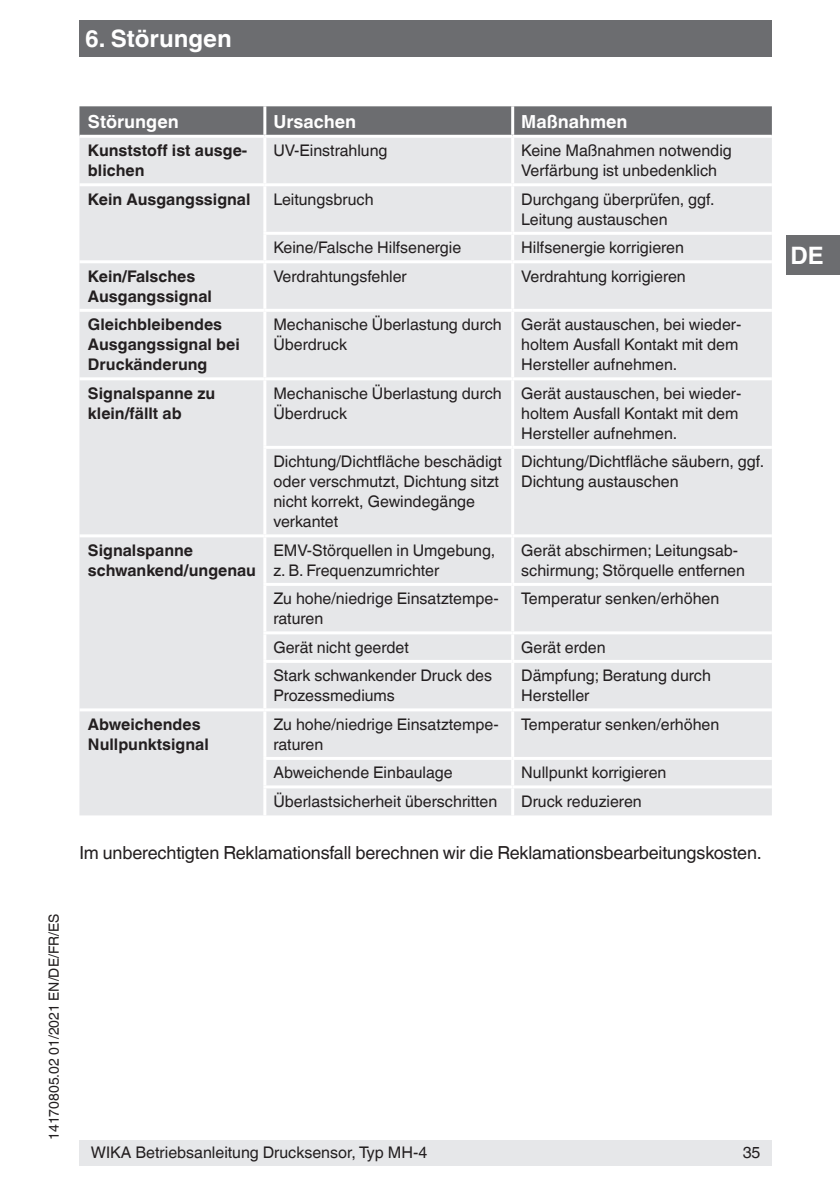
<style>
.page{position:relative;width:840px;height:1191px;background:#fff}
.page>*{position:absolute;margin:0;border:0;box-sizing:border-box;transform-origin:0 0}
.t1{font:700 24px "Helvetica World";color:#fff}
.t2{font:18px "Helvetica World";letter-spacing:-.01em;color:#231f20}
.t3{font:700 18px "Helvetica World";color:#fff}
.t4{font:16px/20px "Helvetica World";color:#231f20}
.t5{font:700 16px/20px "Helvetica World";color:#231f20}
.t6{font:14px "Helvetica World";color:#231f20}
</style>
<div class="page">
<div style="left:79px;top:1140px;width:692px;height:25px;background:#e6e7e9"></div>
<div style="left:785px;top:236px;width:54px;height:39px;background:#6c6d70"></div>
<div style="left:79px;top:20px;width:692px;height:37px;background:#6c6d70"></div>
<svg style="left:79px;top:106px;width:692px;height:29px;background:#6f7073"></svg>
<div style="left:79px;top:138px;width:692px;height:677px;background:#e6e7e9"></div>
<hr style="left:263px;top:106px;width:3px;height:29px;background:#fff">
<hr style="left:511px;top:106px;width:3px;height:29px;background:#fff">
<hr style="left:263px;top:138px;width:3px;height:45px;background:#fff">
<hr style="left:511px;top:138px;width:3px;height:45px;background:#fff">
<hr style="left:79px;top:183px;width:186px;height:3px;background:#fff">
<hr style="left:265px;top:183px;width:247px;height:3px;background:#fff">
<hr style="left:263px;top:186px;width:3px;height:46px;background:#fff">
<hr style="left:512px;top:183px;width:259px;height:3px;background:#fff">
<hr style="left:511px;top:186px;width:3px;height:46px;background:#fff">
<hr style="left:263px;top:232px;width:249px;height:3px;background:#fff">
<hr style="left:263px;top:235px;width:3px;height:25px;background:#fff">
<hr style="left:512px;top:232px;width:259px;height:3px;background:#fff">
<hr style="left:511px;top:235px;width:3px;height:25px;background:#fff">
<hr style="left:79px;top:260px;width:186px;height:3px;background:#fff">
<hr style="left:265px;top:260px;width:247px;height:3px;background:#fff">
<hr style="left:263px;top:263px;width:3px;height:46px;background:#fff">
<hr style="left:512px;top:260px;width:259px;height:3px;background:#fff">
<hr style="left:511px;top:263px;width:3px;height:46px;background:#fff">
<hr style="left:79px;top:309px;width:186px;height:3px;background:#fff">
<hr style="left:265px;top:309px;width:247px;height:3px;background:#fff">
<hr style="left:263px;top:312px;width:3px;height:65px;background:#fff">
<hr style="left:512px;top:309px;width:259px;height:3px;background:#fff">
<hr style="left:511px;top:312px;width:3px;height:65px;background:#fff">
<hr style="left:79px;top:377px;width:186px;height:3px;background:#fff">
<hr style="left:265px;top:377px;width:247px;height:3px;background:#fff">
<hr style="left:263px;top:380px;width:3px;height:66px;background:#fff">
<hr style="left:512px;top:377px;width:259px;height:3px;background:#fff">
<hr style="left:511px;top:380px;width:3px;height:66px;background:#fff">
<hr style="left:263px;top:446px;width:249px;height:3px;background:#fff">
<hr style="left:263px;top:449px;width:3px;height:85px;background:#fff">
<hr style="left:512px;top:446px;width:259px;height:3px;background:#fff">
<hr style="left:511px;top:449px;width:3px;height:85px;background:#fff">
<hr style="left:79px;top:534px;width:186px;height:3px;background:#fff">
<hr style="left:265px;top:534px;width:247px;height:3px;background:#fff">
<hr style="left:263px;top:537px;width:3px;height:46px;background:#fff">
<hr style="left:512px;top:534px;width:259px;height:3px;background:#fff">
<hr style="left:511px;top:537px;width:3px;height:46px;background:#fff">
<hr style="left:263px;top:583px;width:249px;height:3px;background:#fff">
<hr style="left:263px;top:586px;width:3px;height:45px;background:#fff">
<hr style="left:512px;top:583px;width:259px;height:3px;background:#fff">
<hr style="left:511px;top:586px;width:3px;height:45px;background:#fff">
<hr style="left:263px;top:631px;width:249px;height:3px;background:#fff">
<hr style="left:263px;top:634px;width:3px;height:26px;background:#fff">
<hr style="left:512px;top:631px;width:259px;height:3px;background:#fff">
<hr style="left:511px;top:634px;width:3px;height:26px;background:#fff">
<hr style="left:263px;top:660px;width:249px;height:3px;background:#fff">
<hr style="left:263px;top:663px;width:3px;height:45px;background:#fff">
<hr style="left:512px;top:660px;width:259px;height:3px;background:#fff">
<hr style="left:511px;top:663px;width:3px;height:45px;background:#fff">
<hr style="left:79px;top:708px;width:186px;height:3px;background:#fff">
<hr style="left:265px;top:708px;width:247px;height:3px;background:#fff">
<hr style="left:263px;top:711px;width:3px;height:46px;background:#fff">
<hr style="left:512px;top:708px;width:259px;height:3px;background:#fff">
<hr style="left:511px;top:711px;width:3px;height:46px;background:#fff">
<hr style="left:263px;top:757px;width:249px;height:3px;background:#fff">
<hr style="left:263px;top:760px;width:3px;height:25px;background:#fff">
<hr style="left:512px;top:757px;width:259px;height:3px;background:#fff">
<hr style="left:511px;top:760px;width:3px;height:25px;background:#fff">
<hr style="left:263px;top:785px;width:249px;height:3px;background:#fff">
<hr style="left:263px;top:788px;width:3px;height:27px;background:#fff">
<hr style="left:512px;top:785px;width:259px;height:3px;background:#fff">
<hr style="left:511px;top:788px;width:3px;height:27px;background:#fff">
<h1 class="t1" style="left:85px;top:25px;width:148px">6. Störungen</h1>
<p class="t6" style="left:46px;top:1140px;width:228px;rotate:-90deg">14170805.02 01/2021 EN/DE/FR/ES</p>
<p class="t3" style="left:88px;top:111px;width:92px">Störungen</p>
<p class="t3" style="left:273px;top:111px;width:84px">Ursachen</p>
<p class="t3" style="left:521px;top:111px;width:108px">Maßnahmen</p>
<p class="t5" style="left:88px;top:141px;width:161px">Kunststoff ist ausge&shy;blichen</p>
<p class="t4" style="left:273px;top:141px;width:116px">UV-Einstrahlung</p>
<p class="t4" style="left:521px;top:141px;width:212px">Keine Maßnahmen notwendig<br>Verfärbung ist unbedenklich</p>
<p class="t5" style="left:88px;top:189px;width:164px">Kein Ausgangssignal</p>
<p class="t4" style="left:273px;top:189px;width:102px">Leitungsbruch</p>
<p class="t4" style="left:521px;top:189px;width:195px">Durchgang überprüfen, ggf.<br>Leitung austauschen</p>
<p class="t4" style="left:273px;top:238px;width:189px">Keine/Falsche Hilfsenergie</p>
<p class="t4" style="left:521px;top:238px;width:164px">Hilfsenergie korrigieren</p>
<p class="t5" style="left:88px;top:266px;width:125px">Kein/Falsches<br>Ausgangssignal</p>
<p class="t4" style="left:273px;top:266px;width:135px">Verdrahtungsfehler</p>
<p class="t4" style="left:521px;top:266px;width:166px">Verdrahtung korrigieren</p>
<p class="t5" style="left:88px;top:315px;width:153px">Gleichbleibendes<br>Ausgangssignal bei<br>Druckänderung</p>
<p class="t4" style="left:273px;top:315px;width:230px">Mechanische Überlastung durch<br>Überdruck</p>
<p class="t4" style="left:521px;top:315px;width:221px">Gerät austauschen, bei wieder&shy;holtem Ausfall Kontakt mit dem<br>Hersteller aufnehmen.</p>
<p class="t5" style="left:88px;top:383px;width:129px">Signalspanne zu klein/fällt ab</p>
<p class="t4" style="left:273px;top:383px;width:230px">Mechanische Überlastung durch<br>Überdruck</p>
<p class="t4" style="left:521px;top:383px;width:221px">Gerät austauschen, bei wieder&shy;holtem Ausfall Kontakt mit dem<br>Hersteller aufnehmen.</p>
<p class="t4" style="left:273px;top:452px;width:230px">Dichtung/Dichtfläche beschädigt oder verschmutzt, Dichtung sitzt nicht korrekt, Gewindegänge verkantet</p>
<p class="t4" style="left:521px;top:452px;width:244px">Dichtung/Dichtfläche säubern, ggf.<br>Dichtung austauschen</p>
<p class="t5" style="left:88px;top:540px;width:169px">Signalspanne schwankend/ungenau</p>
<p class="t4" style="left:273px;top:540px;width:223px">EMV-Störquellen in Umgebung, z. B. Frequenzumrichter</p>
<p class="t4" style="left:521px;top:540px;width:225px">Gerät abschirmen; Leitungsab&shy;schirmung; Störquelle entfernen</p>
<p class="t4" style="left:273px;top:589px;width:227px">Zu hohe/niedrige Einsatztempe&shy;raturen</p>
<p class="t4" style="left:521px;top:589px;width:199px">Temperatur senken/erhöhen</p>
<p class="t4" style="left:273px;top:637px;width:137px">Gerät nicht geerdet</p>
<p class="t4" style="left:521px;top:637px;width:86px">Gerät erden</p>
<p class="t4" style="left:273px;top:666px;width:220px">Stark schwankender Druck des<br>Prozessmediums</p>
<p class="t4" style="left:521px;top:666px;width:191px">Dämpfung; Beratung durch<br>Hersteller</p>
<p class="t5" style="left:88px;top:714px;width:122px">Abweichendes<br>Nullpunktsignal</p>
<p class="t4" style="left:273px;top:714px;width:227px">Zu hohe/niedrige Einsatztempe&shy;raturen</p>
<p class="t4" style="left:521px;top:714px;width:199px">Temperatur senken/erhöhen</p>
<p class="t4" style="left:273px;top:763px;width:181px">Abweichende Einbaulage</p>
<p class="t4" style="left:521px;top:763px;width:147px">Nullpunkt korrigieren</p>
<p class="t4" style="left:273px;top:791px;width:225px">Überlastsicherheit überschritten</p>
<p class="t4" style="left:521px;top:791px;width:122px">Druck reduzieren</p>
<p class="t2" style="left:79px;top:842px;width:683px">Im unberechtigten Reklamationsfall berechnen wir die Reklamationsbearbeitungskosten.</p>
<p class="t4" style="left:91px;top:1143px;width:338px">WIKA Betriebsanleitung Drucksensor, Typ MH-4</p>
<p class="t4" style="left:742px;top:1143px;width:19px">35</p>
<h1 class="t1" style="left:789px;top:242px;width:35px">DE</h1>
</div>
